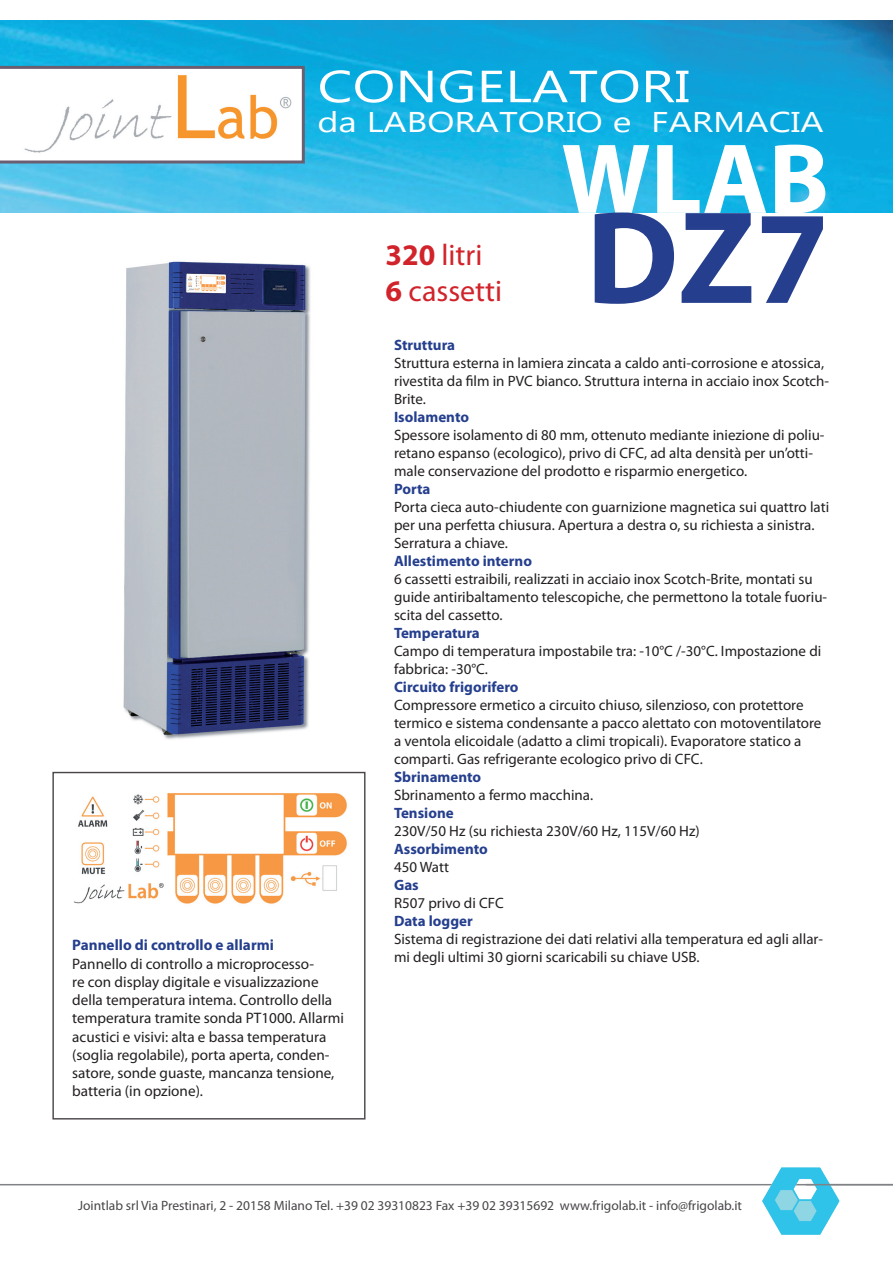
<style>
.page{position:relative;width:893px;height:1263px;background:#fff}
.page>*{position:absolute;margin:0;border:0;box-sizing:border-box;transform-origin:0 0}
.t1{font:700 133.05px "Myriad Pro";color:#253f8e}
.t2{font:700 100.5px "Myriad Pro";color:#fff}
.t3{font:45px "Lao UI";color:#fff;scale:1.26 1}
.t4{font:30px/36px "Myriad Pro";color:#d1232a}
.t5{font:28.5px "Lao UI";color:#fff;scale:1.26 1}
.t6{font:15.15px/18.1px "Myriad Pro";color:#231f20}
.t7{font:700 15.15px "Myriad Pro";color:#253f8e}
.t8{font:15px/18px "Myriad Pro";color:#231f20}
.t9{font:700 15px "Myriad Pro";color:#253f8e}
.t10{font:13.5px "Myriad Pro";color:#494549}
.s1{font-weight:700}
</style>
<div class="page">
<img style="left:0;top:21px;width:893px;height:192px">
<svg style="left:0;top:66px;width:305px;height:97px"></svg>
<hr style="left:0;top:1184px;width:893px;height:1px;background:#808285">
<img style="left:761px;top:1167px;width:81px;height:68px">
<hr style="left:806px;top:1184px;width:87px;height:1px;background:#808285">
<img style="left:123px;top:261px;width:188px;height:479px">
<img style="left:74px;top:793px;width:273px;height:111px">
<div style="left:52px;top:772px;width:313px;height:347px;border:1px solid #494549"></div>
<h3 class="t3" style="left:317px;top:56px;width:297px">CONGELATORI</h3>
<h3 class="t5" style="left:317px;top:103px;width:403px">da LABORATORIO e FARMACIA</h3>
<h2 class="t2" style="left:561px;top:113px;width:269px">WLAB</h2>
<h1 class="t1" style="left:586px;top:171px;width:245px">DZ7</h1>
<p class="t9" style="left:394px;top:335px;width:63px">Struttura</p>
<p class="t8" style="left:394px;top:354px;width:437px">Struttura esterna in lamiera zincata a caldo anti-corrosione e atossica, rivestita da film in PVC bianco. Struttura interna in acciaio inox Scotch-<br>Brite.</p>
<p class="t9" style="left:394px;top:407px;width:77px">Isolamento</p>
<p class="t8" style="left:394px;top:426px;width:432px">Spessore isolamento di 80 mm, ottenuto mediante iniezione di poliu&shy;retano espanso (ecologico), privo di CFC, ad alta densità per un’otti&shy;male conservazione del prodotto e risparmio energetico.</p>
<p class="t9" style="left:394px;top:479px;width:38px">Porta</p>
<p class="t8" style="left:394px;top:498px;width:437px">Porta cieca auto-chiudente con guarnizione magnetica sui quattro lati per una perfetta chiusura. Apertura a destra o, su richiesta a sinistra.<br>Serratura a chiave.</p>
<p class="t9" style="left:394px;top:551px;width:139px">Allestimento interno</p>
<p class="t8" style="left:394px;top:570px;width:435px">6 cassetti estraibili, realizzati in acciaio inox Scotch-Brite, montati su guide antiribaltamento telescopiche, che permettono la totale fuoriu&shy;scita del cassetto.</p>
<p class="t9" style="left:394px;top:623px;width:87px">Temperatura</p>
<p class="t8" style="left:394px;top:642px;width:429px">Campo di temperatura impostabile tra: -10°C /-30°C. Impostazione di fabbrica: -30°C.</p>
<p class="t9" style="left:394px;top:677px;width:126px">Circuito frigorifero</p>
<p class="t8" style="left:394px;top:696px;width:429px">Compressore ermetico a circuito chiuso, silenzioso, con protettore termico e sistema condensante a pacco alettato con motoventilatore a ventola elicoidale (adatto a climi tropicali). Evaporatore statico a comparti. Gas refrigerante ecologico privo di CFC.</p>
<p class="t9" style="left:394px;top:767px;width:89px">Sbrinamento</p>
<p class="t8" style="left:394px;top:786px;width:201px">Sbrinamento a fermo macchina.</p>
<p class="t9" style="left:394px;top:803px;width:61px">Tensione</p>
<p class="t8" style="left:394px;top:822px;width:307px">230V/50 Hz (su richiesta 230V/60 Hz, 115V/60 Hz)</p>
<p class="t9" style="left:394px;top:839px;width:95px">Assorbimento</p>
<p class="t8" style="left:394px;top:858px;width:57px">450 Watt</p>
<p class="t9" style="left:394px;top:875px;width:26px">Gas</p>
<p class="t8" style="left:394px;top:894px;width:111px">R507 privo di CFC</p>
<p class="t9" style="left:394px;top:911px;width:80px">Data logger</p>
<p class="t8" style="left:394px;top:930px;width:430px">Sistema di registrazione dei dati relativi alla temperatura ed agli allar&shy;mi degli ultimi 30 giorni scaricabili su chiave USB.</p>
<h3 class="t4" style="left:386px;top:236px;width:118px"><span class="s1">320</span> litri<br><span class="s1">6</span> cassetti</h3>
<p class="t7" style="left:72px;top:935px;width:203px">Pannello di controllo e allarmi</p>
<p class="t6" style="left:72px;top:954px;width:273px">Pannello di controllo a microprocesso-<br>re con display digitale e visualizzazione della temperatura intema. Controllo della temperatura tramite sonda PT1000. Allarmi acustici e visivi: alta e bassa temperatura (soglia regolabile), porta aperta, conden&shy;satore, sonde guaste, mancanza tensione, batteria (in opzione).</p>
<p class="t10" style="left:78px;top:1197px;width:665px">Jointlab srl Via Prestinari, 2 - 20158 Milano Tel. +39 02 39310823 Fax +39 02 39315692 www.frigolab.it - info@frigolab.it</p>
</div>
